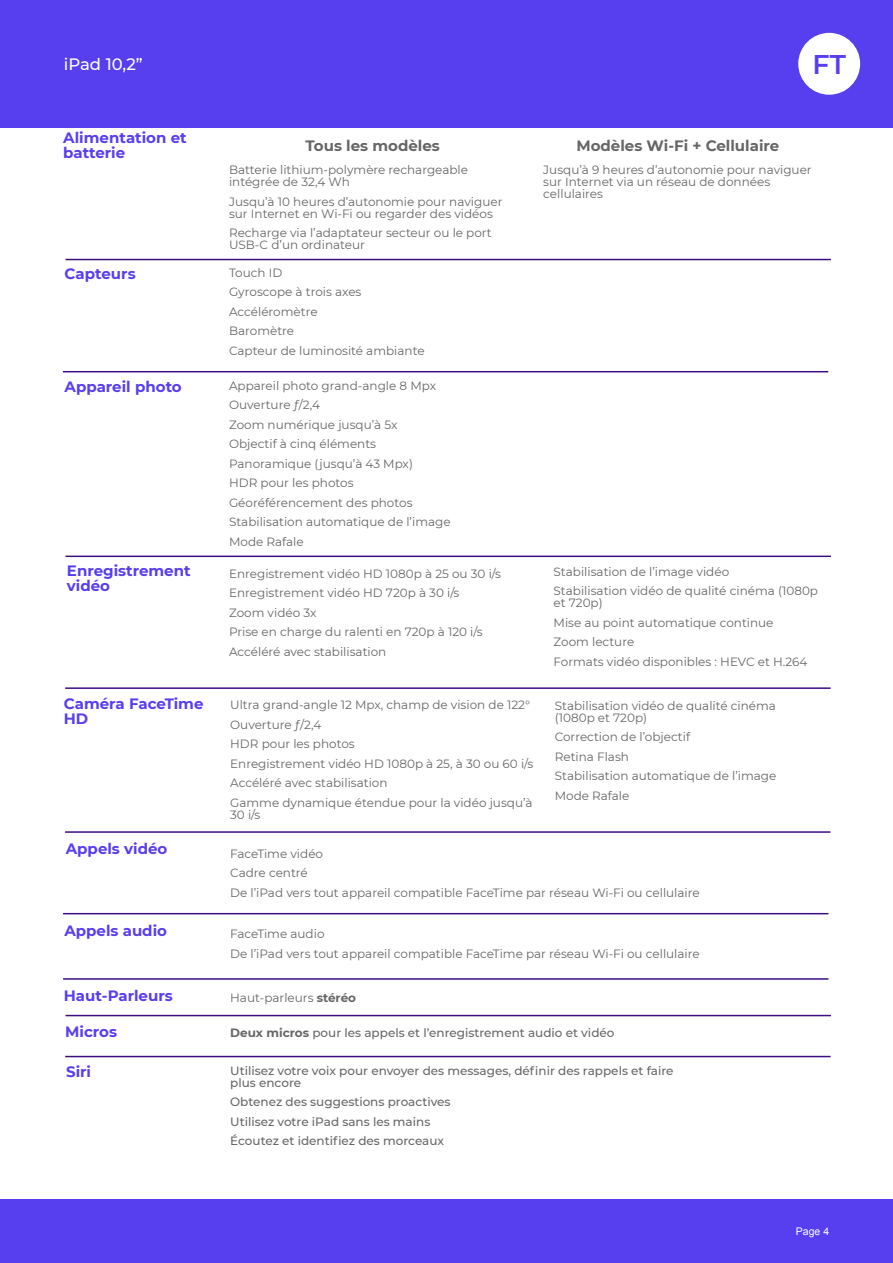
<style>
.page{position:relative;width:893px;height:1263px;background:#fff}
.page>*{position:absolute;margin:0;border:0;box-sizing:border-box;transform-origin:0 0}
.t1{font:600 27px "Montserrat";color:#573eef}
.t2{font:500 16.5px "Montserrat";color:#fff}
.t3{font:700 15px/15px "Montserrat";color:#573eef}
.t4{font:700 15px "Montserrat";color:#666}
.t5{font:12px/19.5px "Montserrat";color:#666}
.t6{font:500 12px/19.5px "Montserrat";color:#666}
.t7{font:10.5px "Arial";color:#fff}
.s1{font-weight:700}
</style>
<div class="page">
<div style="left:0;top:0;width:893px;height:128px;background:#573eef"></div>
<div style="left:0;top:1199px;width:893px;height:64px;background:#573eef"></div>
<div style="left:798px;top:33px;width:62px;height:62px;background:#fff;border-radius:50%"></div>
<hr style="left:66px;top:556px;width:764px;height:1px;background:#3e0d81">
<hr style="left:66px;top:687px;width:764px;height:2px;background:#3e0d81">
<hr style="left:66px;top:831px;width:764px;height:2px;background:#3e0d81">
<hr style="left:64px;top:371px;width:763px;height:1px;background:#3e0d81">
<hr style="left:64px;top:913px;width:764px;height:1px;background:#3e0d81">
<hr style="left:64px;top:978px;width:764px;height:2px;background:#3e0d81">
<hr style="left:66px;top:1015px;width:764px;height:1px;background:#3e0d81">
<hr style="left:66px;top:1056px;width:764px;height:1px;background:#3e0d81">
<hr style="left:66px;top:259px;width:764px;height:1px;background:#3e0d81">
<h2 class="t2" style="left:64px;top:54px;width:81px">iPad 10,2”</h2>
<h1 class="t1" style="left:812px;top:48px;width:35px">FT</h1>
<p class="t3" style="left:63px;top:130px;width:125px">Alimentation et batterie</p>
<p class="t4" style="left:305px;top:136px;width:136px">Tous les modèles</p>
<p class="t4" style="left:576px;top:136px;width:204px">Modèles Wi-Fi + Cellulaire</p>
<p class="t5" style="left:229px;top:164px;width:240px;line-height:12px">Batterie lithium-polymère rechargeable intégrée de 32,4 Wh</p>
<p class="t5" style="left:229px;top:195px;width:275px;line-height:12px">Jusqu’à 10 heures d’autonomie pour naviguer sur Internet en Wi‐Fi ou regarder des vidéos</p>
<p class="t5" style="left:229px;top:227px;width:264px;line-height:12px">Recharge via l’adaptateur secteur ou le port<br>USB-C d’un ordinateur</p>
<p class="t5" style="left:543px;top:164px;width:270px;line-height:12px">Jusqu’à 9 heures d’autonomie pour naviguer sur Internet via un réseau de données cellulaires</p>
<p class="t3" style="left:65px;top:266px;width:72px">Capteurs</p>
<p class="t5" style="left:229px;top:263px;width:197px">Touch ID<br>Gyroscope à trois axes<br>Accéléromètre<br>Baromètre<br>Capteur de luminosité ambiante</p>
<p class="t3" style="left:65px;top:379px;width:119px">Appareil photo</p>
<p class="t3" style="left:67px;top:563px;width:125px">Enregistrement vidéo</p>
<p class="t3" style="left:64px;top:696px;width:141px">Caméra FaceTime<br>HD</p>
<p class="t5" style="left:229px;top:375px;width:223px">Appareil photo grand‐angle 8 Mpx<br>Ouverture ƒ/2,4<br>Zoom numérique jusqu’à 5x<br>Objectif à cinq éléments<br>Panoramique (jusqu’à 43 Mpx)<br>HDR pour les photos<br>Géoréférencement des photos<br>Stabilisation automatique de l’image<br>Mode Rafale</p>
<p class="t5" style="left:229px;top:564px;width:273px">Enregistrement vidéo HD 1080p à 25 ou 30 i/s<br>Enregistrement vidéo HD 720p à 30 i/s<br>Zoom vidéo 3x<br>Prise en charge du ralenti en 720p à 120 i/s<br>Accéléré avec stabilisation</p>
<p class="t5" style="left:554px;top:562px;width:266px">Stabilisation de l’image vidéo<br>Stabilisation vidéo de qualité cinéma (1080p</p>
<p class="t5" style="left:554px;top:593px;width:255px">et 720p)<br>Mise au point automatique continue<br>Zoom lecture<br>Formats vidéo disponibles : HEVC et H.264</p>
<p class="t5" style="left:230px;top:695px;width:305px">Ultra grand-angle 12 Mpx, champ de vision de 122° Ouverture ƒ/2,4<br>HDR pour les photos<br>Enregistrement vidéo HD 1080p à 25, à 30 ou 60 i/s Accéléré avec stabilisation<br>Gamme dynamique étendue pour la vidéo jusqu’à</p>
<p class="t5" style="left:230px;top:804px;width:32px">30 i/s</p>
<p class="t5" style="left:555px;top:699px;width:223px;line-height:12px">Stabilisation vidéo de qualité cinéma (1080p et 720p)</p>
<p class="t5" style="left:555px;top:727px;width:223px">Correction de l’objectif<br>Retina Flash<br>Stabilisation automatique de l’image<br>Mode Rafale</p>
<p class="t3" style="left:66px;top:841px;width:103px">Appels vidéo</p>
<p class="t5" style="left:230px;top:844px;width:471px">FaceTime vidéo<br>Cadre centré<br>De l’iPad vers tout appareil compatible FaceTime par réseau Wi‐Fi ou cellulaire</p>
<p class="t3" style="left:64px;top:923px;width:104px">Appels audio</p>
<p class="t5" style="left:230px;top:924px;width:471px">FaceTime audio<br>De l’iPad vers tout appareil compatible FaceTime par réseau Wi‐Fi ou cellulaire</p>
<p class="t5" style="left:230px;top:988px;width:127px">Haut-parleurs <span class="s1">stéréo</span></p>
<p class="t3" style="left:64px;top:988px;width:110px">Haut-Parleurs</p>
<p class="t3" style="left:65px;top:1024px;width:53px">Micros</p>
<p class="t6" style="left:230px;top:1022px;width:386px"><span class="s1">Deux micros</span> pour les appels et l’enregistrement audio et vidéo</p>
<p class="t6" style="left:230px;top:1065px;width:445px;line-height:12px">Utilisez votre voix pour envoyer des messages, définir des rappels et faire plus encore</p>
<p class="t6" style="left:230px;top:1092px;width:222px">Obtenez des suggestions proactives<br>Utilisez votre iPad sans les mains<br>Écoutez et identifiez des morceaux</p>
<p class="t3" style="left:66px;top:1063px;width:27px">Siri</p>
<p class="t7" style="left:796px;top:1227px;width:35px">Page 4</p>
</div>
